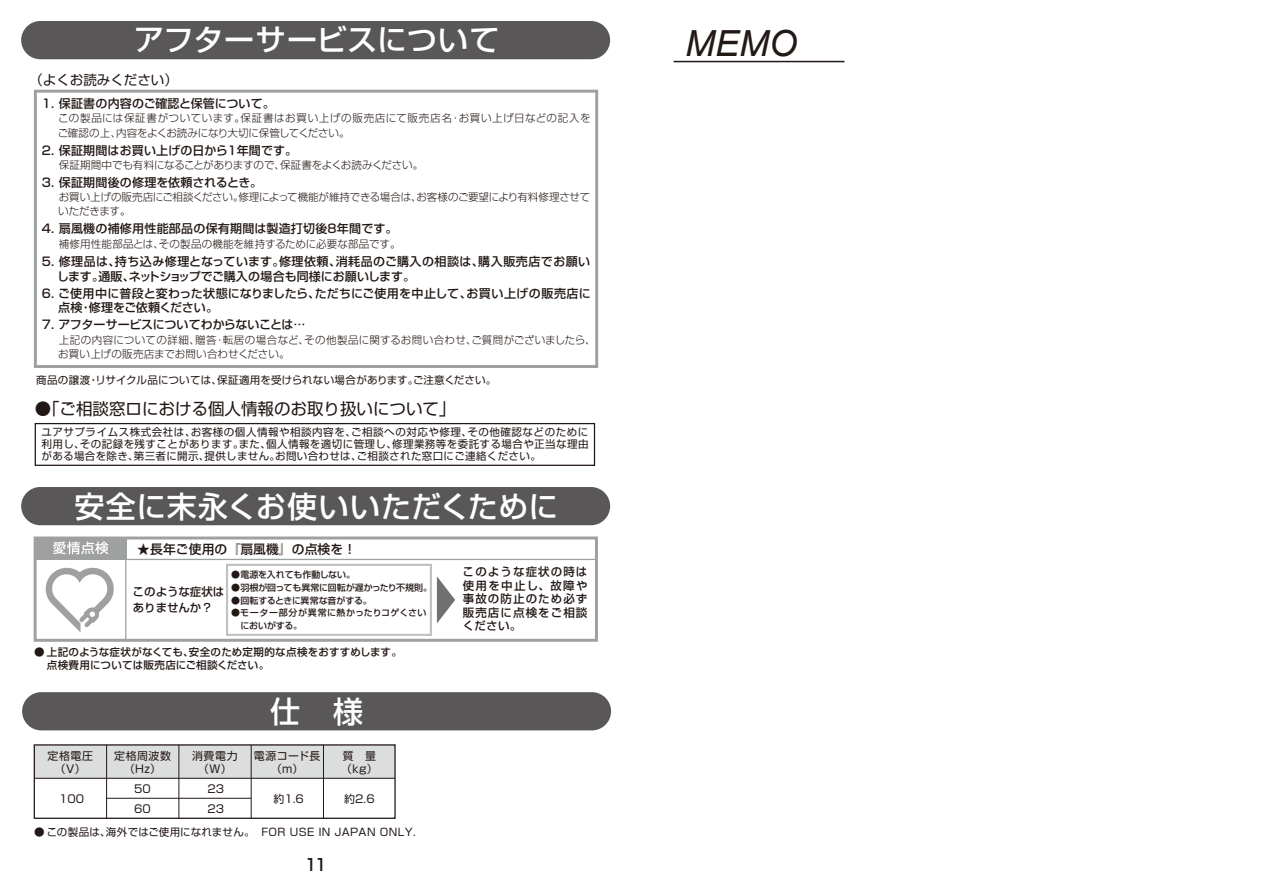
<style>
.page{position:relative;width:1263px;height:893px;background:#fff}
.page>*{position:absolute;margin:0;border:0;box-sizing:border-box;transform-origin:0 0}
.t1{font:italic 36px "Arial";color:#221815}
.t2{font:500 30px "Shin Go Pro";letter-spacing:.015em;color:#fff}
.t3{font:16.5px "Shin Go Pro";color:#221815}
.t4{font:500 16.5px "Shin Go Pro";color:#221815}
.t5{font:13.5px "Shin Go Pro";color:#221815}
.t6{font:500 12.75px "Shin Go Pro";letter-spacing:.01em;color:#221815}
.t7{font:500 12px/14.7px "Shin Go Pro";letter-spacing:.02em;color:#221815}
.t8{font:500 12px "Shin Go Pro";letter-spacing:-.02em;color:#221815}
.t9{font:500 11.55px/13.5px "Shin Go Pro";letter-spacing:.095em;color:#221815;text-align:justify}
.t10{font:500 11.55px/16.5px "Shin Go Pro";letter-spacing:-.005em;color:#221815}
.t11{font:10.95px/19.8px "Shin Go Pro";color:#221815}
.t12{font:10.8px/13.2px "Shin Go Pro";letter-spacing:.06em;color:#221815;text-align:center}
.t13{font:10.5px/12px "Shin Go Pro";letter-spacing:.035em;color:#221815;text-align:justify}
.t14{font:300 10.5px/14.2px "Shin Go Pro";letter-spacing:-.015em;color:#221815}
.t15{font:300 10.5px/14.2px "Shin Go Pro";letter-spacing:.04em;color:#221815}
.t16{font:300 10.5px/14.2px "Shin Go Pro";letter-spacing:.025em;color:#221815}
.t17{font:500 10.5px/13.5px "Shin Go Pro";letter-spacing:.02em;color:#221815}
.t18{font:10.5px "Shin Go Pro";letter-spacing:.015em;color:#221815}
.t19{font:300 10.5px "Shin Go Pro";letter-spacing:.005em;color:#221815}
.t20{font:500 9px "Shin Go Pro";letter-spacing:-.005em;color:#221815}
.t21{font:500 9px/12.8px "Shin Go Pro";letter-spacing:.035em;color:#221815}
</style>
<div class="page">
<div style="left:22px;top:692px;width:589px;height:38px;background:#595757;border-radius:19px"></div>
<div style="left:21px;top:21px;width:589px;height:38px;background:#595757;border-radius:19px"></div>
<div style="left:34px;top:90px;width:564px;height:278px;border:3px solid #9fa0a0"></div>
<div style="left:35px;top:423px;width:560px;height:43px;border:1px solid #221815"></div>
<div style="left:34px;top:536px;width:564px;height:106px;border:3px solid #9fa0a0"></div>
<div style="left:35px;top:539px;width:91px;height:21px;background:#9fa0a0"></div>
<svg style="left:53px;top:541px;width:55px;height:13px"></svg>
<svg style="left:45px;top:567px;width:69px;height:66px"></svg>
<hr style="left:125px;top:539px;width:1px;height:101px;background:#9fa0a0">
<hr style="left:126px;top:559px;width:470px;height:1px;background:#9fa0a0">
<div style="left:226px;top:564px;width:206px;height:72px;border:2px solid #bfc0c0"></div>
<svg style="left:437px;top:576px;width:18px;height:47px"></svg>
<div style="left:21px;top:487px;width:589px;height:38px;background:#595757;border-radius:19px"></div>
<div style="left:34px;top:745px;width:361px;height:33px;background:#dcdddd"></div>
<div style="left:34px;top:744px;width:362px;height:75px;border:1px solid #221815"></div>
<hr style="left:34px;top:778px;width:361px;height:1px;background:#221815">
<hr style="left:107px;top:798px;width:144px;height:1px;background:#221815">
<hr style="left:106px;top:745px;width:1px;height:73px;background:#221815">
<hr style="left:178px;top:745px;width:1px;height:73px;background:#221815">
<hr style="left:251px;top:745px;width:1px;height:73px;background:#221815">
<hr style="left:323px;top:745px;width:1px;height:73px;background:#221815">
<hr style="left:674px;top:61px;width:170px;height:1px;background:#221815">
<h2 class="t2" style="left:134px;top:15px;width:367px">アフターサービスについて</h2>
<p class="t5" style="left:29px;top:68px;width:150px">（よくお読みください）</p>
<p class="t7" style="left:42px;top:95px;width:235px">1. 保証書の内容のご確認と保管について。</p>
<p class="t15" style="left:58px;top:110px;width:534px">この製品には保証書がついています。保証書はお買い上げの販売店にて販売店名･お買い上げ日などの記入をご確認の上、内容をよくお読みになり大切に保管してください。</p>
<p class="t7" style="left:42px;top:141px;width:257px">2. 保証期間はお買い上げの日から1年間です。</p>
<p class="t14" style="left:59px;top:156px;width:366px">保証期間中でも有料になることがありますので､保証書をよくお読みください。</p>
<p class="t7" style="left:42px;top:173px;width:222px">3. 保証期間後の修理を依頼されるとき。</p>
<p class="t14" style="left:58px;top:189px;width:534px">お買い上げの販売店にご相談ください。修理によって機能が維持できる場合は､お客様のご要望により有料修理させていただきます。</p>
<p class="t7" style="left:42px;top:220px;width:357px">4. 扇風機の補修用性能部品の保有期間は製造打切後8年間です。</p>
<p class="t19" style="left:59px;top:235px;width:343px">補修用性能部品とは､その製品の機能を維持するために必要な部品です。</p>
<p class="t7" style="left:57px;top:253px;width:535px;text-indent:-15px">5. 修理品は、持ち込み修理となっています。修理依頼、消耗品のご購入の相談は、購入販売店でお願いします。通販、ネットショップでご購入の場合も同様にお願いします。</p>
<p class="t7" style="left:58px;top:285px;width:534px;line-height:14.2px;text-indent:-16px">6. ご使用中に普段と変わった状態になりましたら､ただちにご使用を中止して､お買い上げの販売店に点検･修理をご依頼ください。</p>
<p class="t8" style="left:42px;top:315px;width:265px">7. アフターサービスについてわからないことは…</p>
<p class="t16" style="left:58px;top:331px;width:534px">上記の内容についての詳細、贈答･転居の場合など､その他製品に関するお問い合わせ､ご質問がございましたら､お買い上げの販売店までお問い合わせください。</p>
<p class="t18" style="left:36px;top:371px;width:462px">商品の譲渡・リサイクル品については、保証適用を受けられない場合があります。ご注意ください。</p>
<h3 class="t3" style="left:35px;top:395px;width:414px">●｢ご相談窓ロにおける個人情報のお取り扱いについて｣</h3>
<p class="t13" style="left:41px;top:425px;width:548px">ユアサプライムス株式会社は､お客様の個人情報や相談内容を､ご相談への対応や修理､その他確認などのために利用し､その記録を残すことがあります｡また､個人情報を適切に管理し､修理業務等を委託する場合や正当な理由がある場合を除き､第三者に開示､提供しません｡お問い合わせは､ご相談された窓口にご連絡ください。</p>
<h2 class="t2" style="left:74px;top:482px;width:485px">安全に末永くお使いいただくために</h2>
<p class="t6" style="left:137px;top:539px;width:220px">★長年ご使用の『扇風機』の点検を！</p>
<p class="t10" style="left:133px;top:582px;width:93px">このような症状はありませんか？</p>
<p class="t9" style="left:463px;top:564px;width:126px">このような症状の時は使用を中止し、故障や事故の防止のため必ず販売店に点検をご相談ください。</p>
<p class="t20" style="left:231px;top:567px;width:125px">● 電源を入れても作動しない。</p>
<p class="t20" style="left:231px;top:580px;width:202px">● 羽根が回っても異常に回転が遅かったり不規則。</p>
<p class="t20" style="left:231px;top:593px;width:142px">● 回転するときに異常な音がする。</p>
<p class="t21" style="left:240px;top:605px;width:188px;text-indent:-9px">● モーター部分が異常に熱かったりコゲくさいにおいがする。</p>
<p class="t17" style="left:47px;top:643px;width:357px;text-indent:-13px">● 上記のような症状がなくても、安全のため定期的な点検をおすすめします。点検費用については販売店にご相談ください。</p>
<h2 class="t2" style="left:270px;top:687px;width:94px">仕　様</h2>
<p class="t12" style="left:341px;top:748px;width:38px;text-align:left">質　量（kg）</p>
<p class="t11" style="left:344px;top:788px;width:32px">約2.6</p>
<p class="t12" style="left:114px;top:748px;width:59px">定格周波数（Hz）</p>
<p class="t11" style="left:134px;top:778px;width:18px">50<br>60</p>
<p class="t12" style="left:192px;top:748px;width:47px">消費電力（W）</p>
<p class="t11" style="left:207px;top:778px;width:18px">23<br>23</p>
<p class="t13" style="left:34px;top:824px;width:383px">● この製品は､海外ではご使用になれません。　FOR USE IN JAPAN ONLY.</p>
<p class="t12" style="left:48px;top:748px;width:47px">定格電圧（V）</p>
<p class="t11" style="left:59px;top:788px;width:26px">100</p>
<p class="t12" style="left:254px;top:748px;width:68px">電源コード長（m）</p>
<p class="t11" style="left:273px;top:788px;width:32px">約1.6</p>
<h3 class="t4" style="left:304px;top:851px;width:24px">11</h3>
<h1 class="t1" style="left:685px;top:20px;width:113px">MEMO</h1>
</div>
